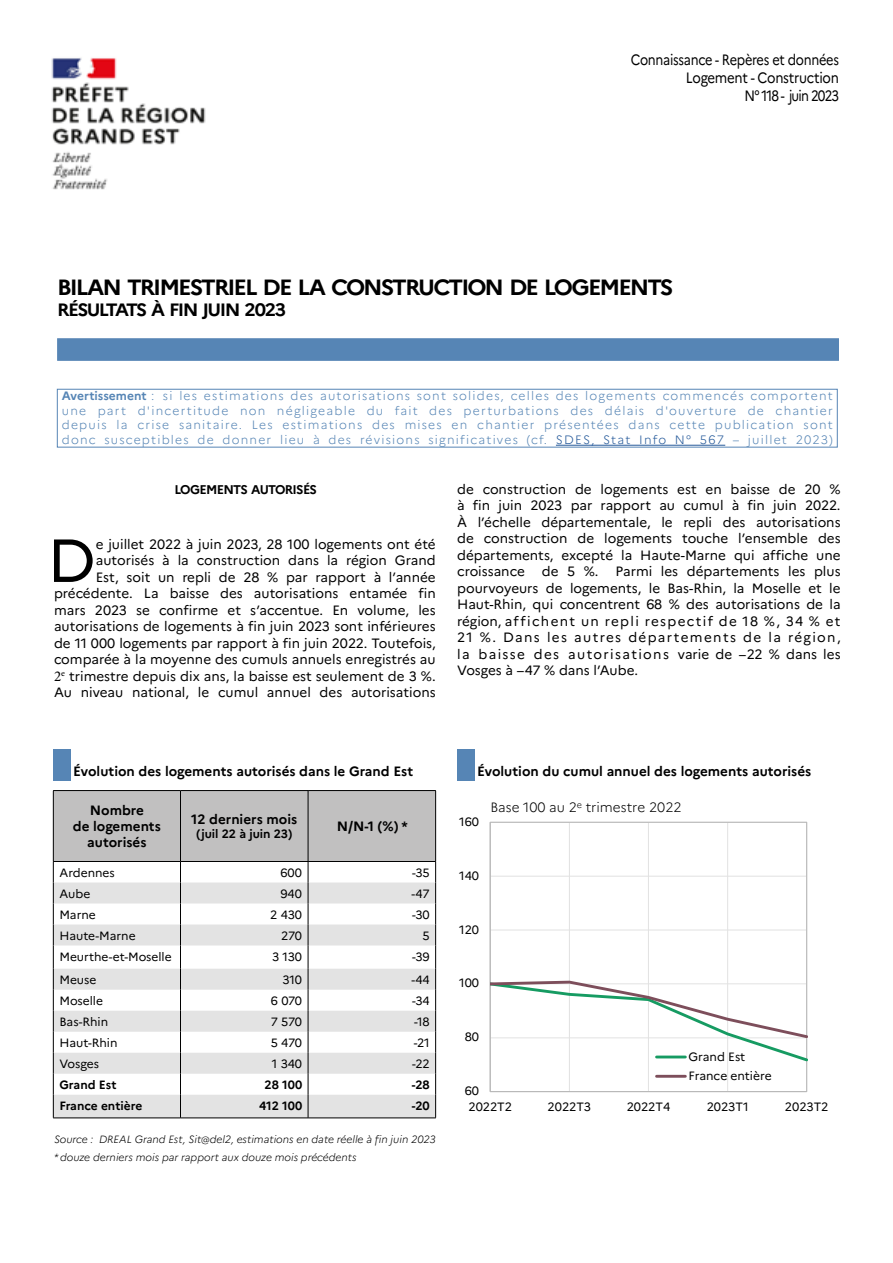
<style>
.page{position:relative;width:893px;height:1263px;background:#fff}
.page>*{position:absolute;margin:0;border:0;box-sizing:border-box;transform-origin:0 0}
.t1{font:60.6px "Marianne";color:#000}
.t2{font:700 22.05px "Marianne";letter-spacing:-.085em;color:#000;scale:1.05 1}
.t3{font:700 17.85px "Marianne";letter-spacing:-.085em;color:#000;scale:1.05 1}
.t4{font:15px/18px "Marianne";letter-spacing:-.02em;color:#000;text-align:right;scale:.85 1}
.t5{font:13.5px/16.5px "Marianne";color:#000;text-align:justify}
.t6{font:700 13.5px/16.2px "Marianne";color:#000;text-align:center}
.t7{font:300 13.5px "Marianne";color:#000}
.t8{font:700 12.6px "Marianne";letter-spacing:-.055em;color:#000}
.t9{font:300 12.15px/14.5px "Marianne";letter-spacing:.1em;color:#5685b5;text-align:justify}
.t10{font:12px/19.2px "Marianne";letter-spacing:-.005em;color:#000}
.t11{font:700 12px "Marianne";color:#000}
.t12{font:italic 300 10.5px/18px "Marianne";color:#000}
.s1{font-size:18px}
.s2{font-weight:700}
.s3{color:#275b9b}
.s4{font-family:"Minion Pro";font-size:15px}
</style>
<div class="page">
<div style="left:57px;top:389px;width:780px;height:58px;border:1px solid #5685b5"></div>
<svg style="left:53px;top:791px;width:383px;height:327px"></svg>
<hr style="left:53px;top:1118px;width:127px;height:1px;background:#000">
<hr style="left:180px;top:1118px;width:128px;height:1px;background:#000">
<hr style="left:308px;top:1118px;width:128px;height:1px;background:#000">
<hr style="left:53px;top:790px;width:127px;height:1px;background:#000">
<hr style="left:53px;top:791px;width:1px;height:70px;background:#000">
<hr style="left:180px;top:790px;width:128px;height:1px;background:#000">
<hr style="left:180px;top:791px;width:1px;height:70px;background:#000">
<hr style="left:308px;top:790px;width:128px;height:1px;background:#000">
<hr style="left:308px;top:791px;width:1px;height:70px;background:#000">
<hr style="left:435px;top:791px;width:1px;height:70px;background:#000">
<hr style="left:53px;top:861px;width:127px;height:1px;background:#000">
<hr style="left:180px;top:861px;width:128px;height:1px;background:#000">
<hr style="left:308px;top:861px;width:128px;height:1px;background:#000">
<div style="left:457px;top:749px;width:17px;height:32px;background:#5685b5"></div>
<div style="left:53px;top:749px;width:17px;height:31px;background:#5685b5"></div>
<div style="left:57px;top:338px;width:782px;height:23px;background:#5685b5;border:2px solid #5685b5"></div>
<img style="left:51px;top:58px;width:155px;height:132px">
<hr style="left:490px;top:930px;width:317px;height:1px;background:#e2e2e2">
<hr style="left:490px;top:876px;width:317px;height:1px;background:#e2e2e2">
<hr style="left:569px;top:822px;width:1px;height:269px;background:#e2e2e2">
<hr style="left:648px;top:822px;width:1px;height:269px;background:#e2e2e2">
<hr style="left:727px;top:822px;width:1px;height:269px;background:#e2e2e2">
<hr style="left:490px;top:822px;width:1px;height:269px;background:#b9b9b9">
<hr style="left:490px;top:1091px;width:317px;height:1px;background:#b9b9b9">
<svg style="left:490px;top:979px;width:318px;height:84px"></svg>
<hr style="left:656px;top:1055px;width:29px;height:3px;background:#169b62">
<hr style="left:656px;top:1075px;width:29px;height:3px;background:#7d4e5b">
<p class="t4" style="left:631px;top:51px;width:246px">Connaissance - Repères et données<br>Logement - Construction<br>N° 118 - juin 2023</p>
<h2 class="t2" style="left:57px;top:274px;width:588px">BILAN TRIMESTRIEL DE LA CONSTRUCTION DE LOGEMENTS</h2>
<h3 class="t3" style="left:57px;top:299px;width:220px">RÉSULTATS À FIN JUIN <span class="s1">2023</span></h3>
<p class="t9" style="left:62px;top:388px;width:772px"><span class="s2">Avertissement</span> : si les estimations des autorisations sont solides, celles des logements commencés comportent une part d'incertitude non négligeable du fait des perturbations des délais d'ouverture de chantier depuis la crise sanitaire. Les estimations des mises en chantier présentées dans cette publication sont donc susceptibles de donner lieu à des révisions significatives (cf. <span class="s3">SDES, Stat Info N° 567</span> – juillet 2023)</p>
<p class="t8" style="left:174px;top:482px;width:144px">LOGEMENTS AUTORISÉS</p>
<p class="t5" style="left:54px;top:536px;width:383px;text-align:right">e juillet 2022 à juin 2023, 28 100 logements ont été autorisés à la construction dans la région Grand<br>Est, soit un repli de 28 % par rapport à l’année précédente. La baisse des autorisations entamée fin mars 2023 se confirme et s’accentue. En volume, les autorisations de logements à fin juin 2023 sont inférieures de 11 000 logements par rapport à fin juin 2022. Toutefois, comparée à la moyenne des cumuls annuels enregistrés au <span class="s4">2</span><sup>e</sup> trimestre depuis dix ans, la baisse est seulement de 3 %.<br>Au niveau national, le cumul annuel des autorisations</p>
<h1 class="t1" style="left:47px;top:523px;width:50px">D</h1>
<p class="t5" style="left:457px;top:480px;width:385px">de construction de logements est en baisse de 20 % à fin juin 2023 par rapport au cumul à fin juin 2022.<br>À l’échelle départementale, le repli des autorisations de construction de logements touche l’ensemble des départements, excepté la Haute-Marne qui affiche une croissance</p>
<p class="t5" style="left:457px;top:563px;width:385px;text-indent:158px">Parmi les départements les plus pourvoyeurs de logements, le Bas-Rhin, la Moselle et le Haut-Rhin, qui concentrent 68 % des autorisations de la région, affichent un repli respectif de 18 %, 34 % et 21 %. Dans les autres départements de la région, la baisse des autorisations varie de −22 % dans les Vosges à −47 % dans l’Aube.</p>
<p class="t5" style="left:542px;top:563px;width:58px">de 5 %.</p>
<p class="t6" style="left:73px;top:763px;width:342px">Évolution des logements autorisés dans le Grand Est</p>
<p class="t6" style="left:477px;top:763px;width:336px">Évolution du cumul annuel des logements autorisés</p>
<p class="t6" style="left:73px;top:802px;width:90px">Nombre<br>de logements autorisés</p>
<p class="t6" style="left:191px;top:811px;width:108px">12 derniers mois</p>
<p class="t11" style="left:196px;top:827px;width:98px">(juil 22 à juin 23)</p>
<p class="t6" style="left:337px;top:818px;width:72px">N/N-1 (%) *</p>
<p class="t10" style="left:59px;top:862px;width:57px">Ardennes</p>
<p class="t10" style="left:280px;top:862px;width:23px">600</p>
<p class="t10" style="left:412px;top:862px;width:19px">-35</p>
<p class="t10" style="left:59px;top:883px;width:32px">Aube</p>
<p class="t10" style="left:280px;top:883px;width:23px">940</p>
<p class="t10" style="left:412px;top:883px;width:20px">-47</p>
<p class="t10" style="left:59px;top:904px;width:38px">Marne</p>
<p class="t10" style="left:270px;top:904px;width:33px">2 430</p>
<p class="t10" style="left:412px;top:904px;width:19px">-30</p>
<p class="t10" style="left:59px;top:925px;width:78px">Haute-Marne</p>
<p class="t10" style="left:281px;top:925px;width:22px">270</p>
<p class="t10" style="left:422px;top:925px;width:9px">5</p>
<p class="t10" style="left:59px;top:946px;width:114px">Meurthe-et-Moselle</p>
<p class="t10" style="left:272px;top:946px;width:32px">3 130</p>
<p class="t10" style="left:412px;top:946px;width:19px">-39</p>
<p class="t10" style="left:59px;top:970px;width:38px">Meuse</p>
<p class="t10" style="left:282px;top:970px;width:21px">310</p>
<p class="t10" style="left:411px;top:970px;width:20px">-44</p>
<p class="t10" style="left:59px;top:991px;width:45px">Moselle</p>
<p class="t10" style="left:271px;top:991px;width:33px">6 070</p>
<p class="t10" style="left:412px;top:991px;width:19px">-34</p>
<p class="t10" style="left:59px;top:1012px;width:50px">Bas-Rhin</p>
<p class="t10" style="left:271px;top:1012px;width:33px">7 570</p>
<p class="t10" style="left:414px;top:1012px;width:17px">-18</p>
<p class="t10" style="left:59px;top:1033px;width:60px">Haut-Rhin</p>
<p class="t10" style="left:271px;top:1033px;width:33px">5 470</p>
<p class="t10" style="left:414px;top:1033px;width:18px">-21</p>
<p class="t10" style="left:59px;top:1054px;width:41px">Vosges</p>
<p class="t10" style="left:272px;top:1054px;width:32px">1 340</p>
<p class="t10" style="left:412px;top:1054px;width:19px">-22</p>
<p class="t11" style="left:59px;top:1077px;width:59px">Grand Est</p>
<p class="t11" style="left:265px;top:1077px;width:39px">28 100</p>
<p class="t11" style="left:412px;top:1077px;width:19px">-28</p>
<p class="t11" style="left:59px;top:1098px;width:84px">France entière</p>
<p class="t11" style="left:259px;top:1098px;width:44px">412 100</p>
<p class="t11" style="left:412px;top:1098px;width:19px">-20</p>
<p class="t12" style="left:54px;top:1130px;width:383px">Source : DREAL Grand Est, Sit@del2, estimations en date réelle à fin juin 2023 * douze derniers mois par rapport aux douze mois précédents</p>
<p class="t10" style="left:459px;top:812px;width:22px">160</p>
<p class="t7" style="left:490px;top:799px;width:193px">Base 100 au 2<sup>e</sup> trimestre 2022</p>
<p class="t10" style="left:459px;top:866px;width:22px">140</p>
<p class="t10" style="left:459px;top:920px;width:22px">120</p>
<p class="t10" style="left:459px;top:973px;width:22px">100</p>
<p class="t10" style="left:465px;top:1027px;width:16px">80</p>
<p class="t10" style="left:465px;top:1081px;width:16px">60</p>
<p class="t10" style="left:688px;top:1047px;width:85px">Grand Est<br>France entière</p>
<p class="t10" style="left:468px;top:1097px;width:45px">2022T2</p>
<p class="t10" style="left:548px;top:1097px;width:45px">2022T3</p>
<p class="t10" style="left:627px;top:1097px;width:45px">2022T4</p>
<p class="t10" style="left:707px;top:1097px;width:43px">2023T1</p>
<p class="t10" style="left:785px;top:1097px;width:45px">2023T2</p>
</div>
